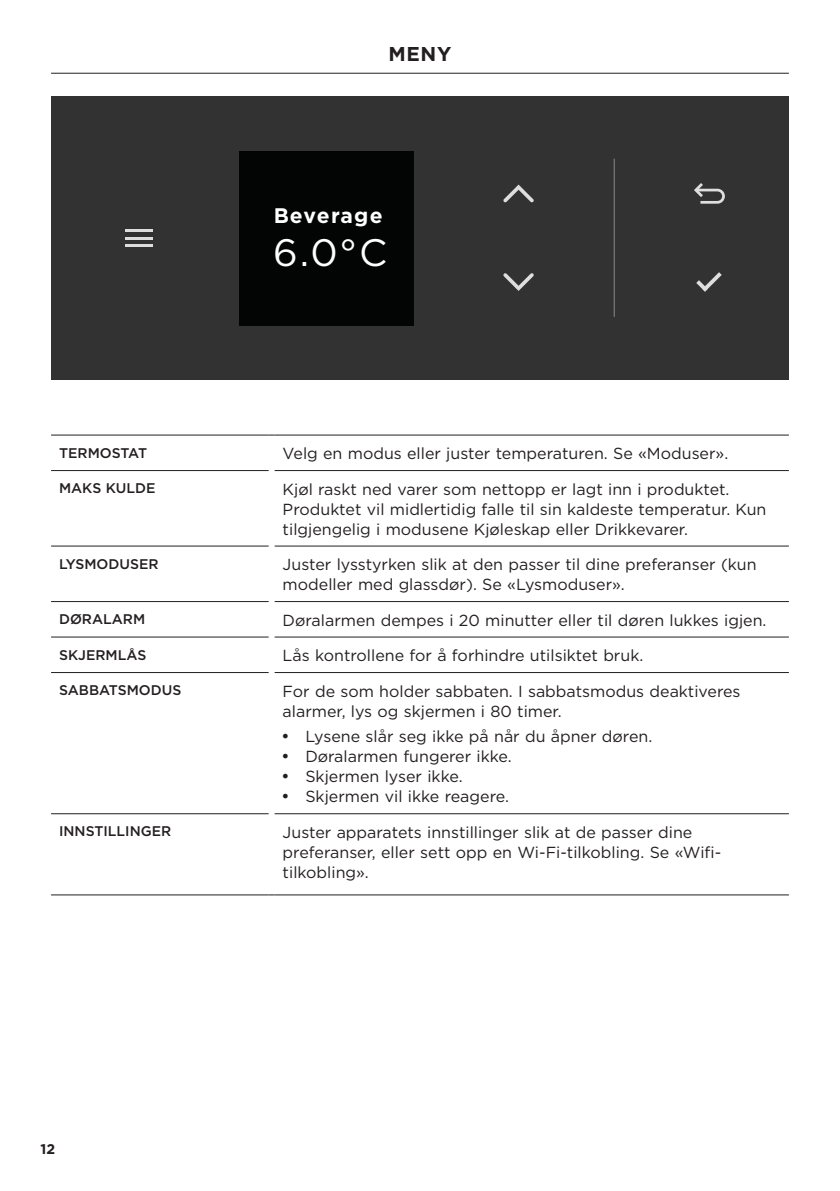
<style>
.page{position:relative;width:840px;height:1191px;background:#fff}
.page>*{position:absolute;margin:0;border:0;box-sizing:border-box;transform-origin:0 0}
.t1{font:38.2px "Gotham";color:#fff}
.t2{font:700 21px "Gotham";letter-spacing:.06em;color:#fff}
.t3{font:700 20px "Gotham";color:#231f20}
.t4{font:16px/20px "Gotham";color:#231f20}
.t5{font:500 14px "Gotham";color:#231f20}
.t6{font:700 14px "Gotham";color:#231f20}
</style>
<div class="page">
<hr style="left:51px;top:73px;width:737px;height:1px;background:#231f20">
<hr style="left:51px;top:434px;width:217px;height:1px;background:#231f20">
<hr style="left:274px;top:434px;width:514px;height:1px;background:#231f20">
<hr style="left:51px;top:470px;width:217px;height:1px;background:#231f20">
<hr style="left:51px;top:546px;width:217px;height:1px;background:#231f20">
<hr style="left:51px;top:601px;width:217px;height:1px;background:#231f20">
<hr style="left:51px;top:636px;width:217px;height:1px;background:#231f20">
<hr style="left:51px;top:672px;width:217px;height:1px;background:#231f20">
<hr style="left:51px;top:813px;width:217px;height:1px;background:#231f20">
<hr style="left:274px;top:470px;width:514px;height:1px;background:#231f20">
<hr style="left:274px;top:546px;width:514px;height:1px;background:#231f20">
<hr style="left:274px;top:601px;width:514px;height:1px;background:#231f20">
<hr style="left:274px;top:636px;width:514px;height:1px;background:#231f20">
<hr style="left:274px;top:672px;width:514px;height:1px;background:#231f20">
<hr style="left:274px;top:813px;width:514px;height:1px;background:#231f20">
<hr style="left:51px;top:894px;width:217px;height:1px;background:#231f20">
<hr style="left:274px;top:894px;width:514px;height:1px;background:#231f20">
<div style="left:51px;top:96px;width:737px;height:283px;background:#323233"></div>
<div style="left:239px;top:151px;width:174px;height:175px;background:#030505"></div>
<svg style="left:503px;top:185px;width:30px;height:17px"></svg>
<svg style="left:503px;top:273px;width:30px;height:18px"></svg>
<hr style="left:125px;top:230px;width:27px;height:2px;background:#dedede">
<hr style="left:125px;top:244px;width:27px;height:3px;background:#dedede">
<hr style="left:125px;top:237px;width:27px;height:3px;background:#dedede">
<hr style="left:613px;top:159px;width:1px;height:158px;background:#717272">
<svg style="left:614px;top:158px;width:111px;height:159px"></svg>
<p class="t3" style="left:388px;top:41px;width:64px">MENY</p>
<h2 class="t2" style="left:273px;top:202px;width:111px">Beverage</h2>
<h1 class="t1" style="left:273px;top:228px;width:115px">6.0°C</h1>
<p class="t5" style="left:59px;top:443px;width:89px">TERMOSTAT</p>
<p class="t4" style="left:282px;top:443px;width:447px">Velg en modus eller juster temperaturen. Se «Moduser».</p>
<p class="t5" style="left:59px;top:479px;width:98px">MAKS KULDE</p>
<p class="t4" style="left:282px;top:479px;width:485px">Kjøl raskt ned varer som nettopp er lagt inn i produktet.<br>Produktet vil midlertidig falle til sin kaldeste temperatur. Kun tilgjengelig i modusene Kjøleskap eller Drikkevarer.</p>
<p class="t5" style="left:59px;top:554px;width:101px">LYSMODUSER</p>
<p class="t4" style="left:282px;top:554px;width:475px">Juster lysstyrken slik at den passer til dine preferanser (kun modeller med glassdør). Se «Lysmoduser».</p>
<p class="t5" style="left:59px;top:610px;width:88px">DØRALARM</p>
<p class="t4" style="left:282px;top:609px;width:485px">Døralarmen dempes i 20 minutter eller til døren lukkes igjen.</p>
<p class="t5" style="left:59px;top:645px;width:89px">SKJERMLÅS</p>
<p class="t4" style="left:282px;top:645px;width:362px">Lås kontrollene for å forhindre utilsiktet bruk.</p>
<p class="t5" style="left:59px;top:681px;width:124px">SABBATSMODUS</p>
<p class="t4" style="left:282px;top:680px;width:459px">For de som holder sabbaten. I sabbatsmodus deaktiveres alarmer, lys og skjermen i 80 timer.</p>
<p class="t4" style="left:305px;top:726px;width:348px">Lysene slår seg ikke på når du åpner døren.<br>Døralarmen fungerer ikke.<br>Skjermen lyser ikke.<br>Skjermen vil ikke reagere.</p>
<p class="t5" style="left:59px;top:822px;width:114px">INNSTILLINGER</p>
<p class="t4" style="left:282px;top:822px;width:440px">Juster apparatets innstillinger slik at de passer dine preferanser, eller sett opp en Wi-Fi-tilkobling. Se «Wifi&shy;tilkobling».</p>
<p class="t6" style="left:41px;top:1139px;width:16px">12</p>
</div>
